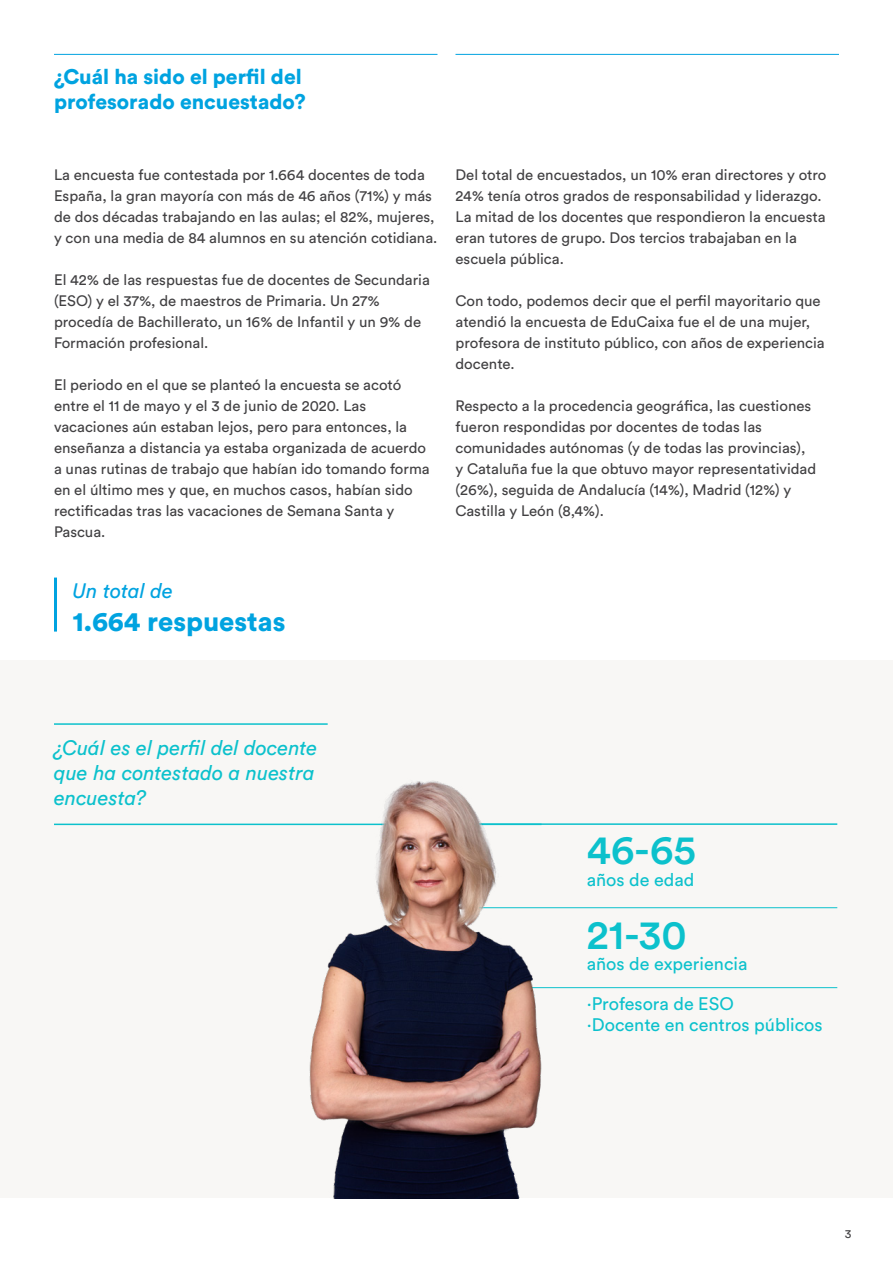
<style>
.page{position:relative;width:893px;height:1263px;background:#fff}
.page>*{position:absolute;margin:0;border:0;box-sizing:border-box;transform-origin:0 0}
.t1{font:500 40.8px/85.1px "Circular Std";color:#0cc1cc}
.t2{font:900 27.3px "Circular Std";color:#00a3e0}
.t3{font:900 21px/25.2px "Circular Std";color:#00a3e0}
.t4{font:italic 20.7px/24.9px "Circular Std";color:#0cc1cc;text-align:justify}
.t5{font:italic 20.7px "Circular Std";color:#00a3e0}
.t6{font:18px/21.6px "Circular Std";color:#0cc1cc}
.t7{font:15px/21px "Circular Std";color:#414042}
.t8{font:12px "Circular Std";color:#414042}
</style>
<div class="page">
<div style="left:0;top:659px;width:893px;height:538px;background:#f8f7f5"></div>
<hr style="left:54px;top:54px;width:383px;height:1px;background:#00a3e0">
<hr style="left:455px;top:54px;width:384px;height:1px;background:#00a3e0">
<hr style="left:479px;top:823px;width:358px;height:2px;background:#0cc1cc">
<hr style="left:54px;top:723px;width:274px;height:2px;background:#0cc1cc">
<hr style="left:54px;top:824px;width:487px;height:1px;background:#0cc1cc">
<hr style="left:54px;top:578px;width:3px;height:54px;background:#00a3e0">
<hr style="left:468px;top:907px;width:369px;height:1px;background:#0cc1cc">
<hr style="left:396px;top:987px;width:441px;height:1px;background:#0cc1cc">
<img style="left:272px;top:781px;width:315px;height:417px">
<h3 class="t3" style="left:54px;top:63px;width:253px">¿Cuál ha sido el perfil del profesorado encuestado?</h3>
<p class="t7" style="left:54px;top:164px;width:385px">La encuesta fue contestada por 1.664 docentes de toda España, la gran mayoría con más de 46 años (71%) y más de dos décadas trabajando en las aulas; el 82%, mujeres, y con una media de 84 alumnos en su atención cotidiana.</p>
<p class="t7" style="left:54px;top:269px;width:377px">El 42% de las respuestas fue de docentes de Secundaria (ESO) y el 37%, de maestros de Primaria. Un 27% procedía de Bachillerato, un 16% de Infantil y un 9% de Formación profesional.</p>
<p class="t7" style="left:54px;top:374px;width:377px">El periodo en el que se planteó la encuesta se acotó entre el 11 de mayo y el 3 de junio de 2020. Las vacaciones aún estaban lejos, pero para entonces, la enseñanza a distancia ya estaba organizada de acuerdo a unas rutinas de trabajo que habían ido tomando forma en el último mes y que, en muchos casos, habían sido rectificadas tras las vacaciones de Semana Santa y Pascua.</p>
<h3 class="t5" style="left:72px;top:578px;width:102px">Un total de</h3>
<h2 class="t2" style="left:72px;top:603px;width:215px">1.664 respuestas</h2>
<p class="t7" style="left:455px;top:164px;width:372px">Del total de encuestados, un 10% eran directores y otro 24% tenía otros grados de responsabilidad y liderazgo.<br>La mitad de los docentes que respondieron la encuesta eran tutores de grupo. Dos tercios trabajaban en la escuela pública.</p>
<p class="t7" style="left:455px;top:290px;width:371px">Con todo, podemos decir que el perfil mayoritario que atendió la encuesta de EduCaixa fue el de una mujer, profesora de instituto público, con años de experiencia docente.</p>
<p class="t7" style="left:455px;top:395px;width:362px">Respecto a la procedencia geográfica, las cuestiones fueron respondidas por docentes de todas las comunidades autónomas (y de todas las provincias), y Cataluña fue la que obtuvo mayor representatividad (26%), seguida de Andalucía (14%), Madrid (12%) y Castilla y León (8,4%).</p>
<h3 class="t4" style="left:54px;top:735px;width:265px">¿Cuál es el perfil del docente que ha contestado a nuestra encuesta?</h3>
<h1 class="t1" style="left:587px;top:806px;width:111px">46-65<br>21-30</h1>
<p class="t6" style="left:587px;top:868px;width:109px">años de edad</p>
<p class="t6" style="left:587px;top:952px;width:162px">años de experiencia</p>
<p class="t6" style="left:587px;top:992px;width:237px">·Profesora de ESO<br>·Docente en centros públicos</p>
<p class="t8" style="left:845px;top:1226px;width:8px">3</p>
</div>
